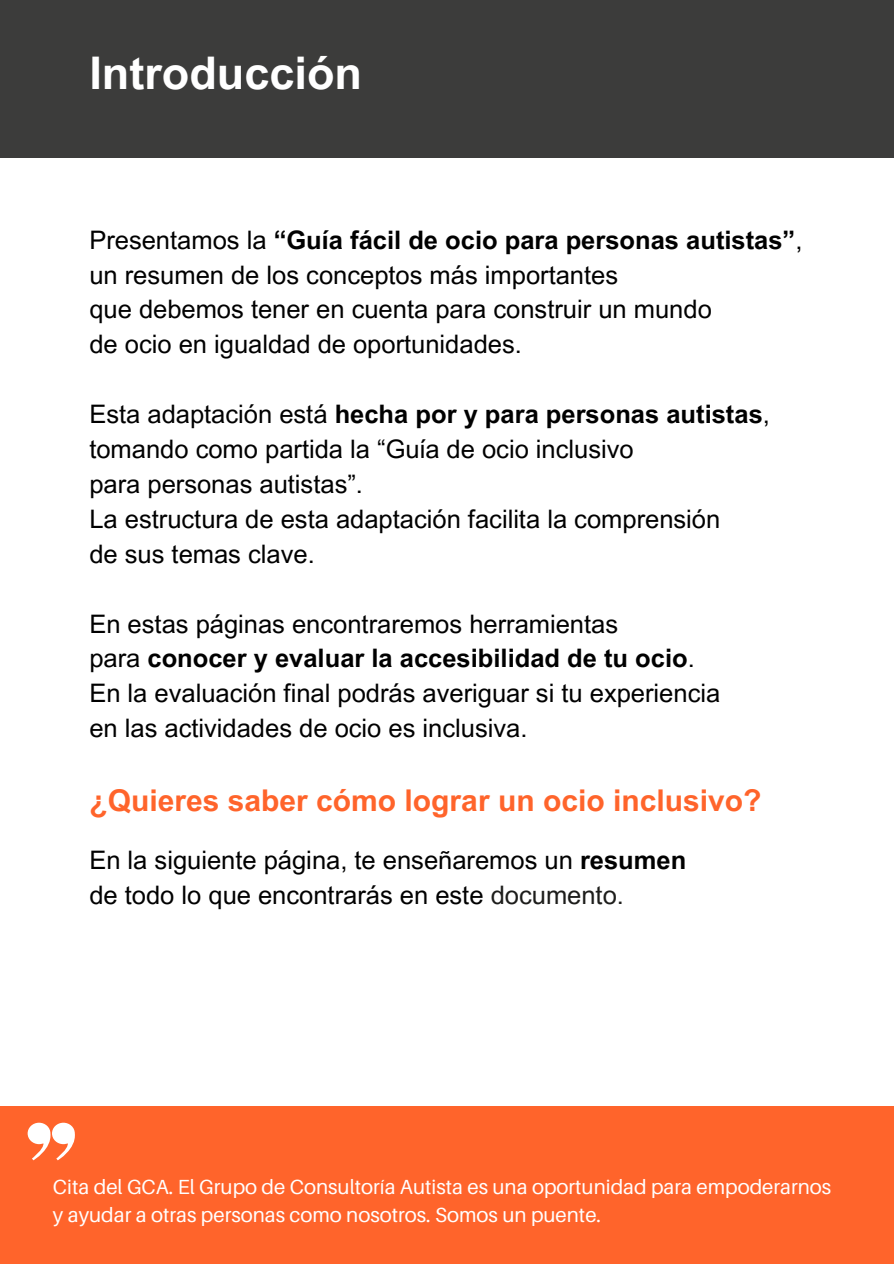
<style>
.page{position:relative;width:894px;height:1264px;background:#fff}
.page>*{position:absolute;margin:0;border:0;box-sizing:border-box;transform-origin:0 0}
.t1{font:700 45px "Arial MT Pro";color:#fff}
.t2{font:700 30px "Arial MT Pro";color:#ff642b}
.t3{font:25.5px/34.8px "Arial MT Pro";color:#000}
.t4{font:20.4px/28.7px "Aileron";color:#fff}
.s1{font-weight:700}
.s2{color:#1d1d1b}
</style>
<div class="page">
<div style="left:0;top:1106px;width:893px;height:157px;background:#ff642b"></div>
<div style="left:0;top:0;width:893px;height:157px;background:#3c3c3b"></div>
<svg style="left:28px;top:1122px;width:47px;height:38px"></svg>
<p class="t1" style="left:89px;top:56px;width:274px">Introducción</p>
<h1 class="t3" style="left:89px;top:225px;width:714px">Presentamos la <span class="s1">“Guía fácil de ocio para personas autistas”</span>, un resumen de los conceptos más importantes<br>que debemos tener en cuenta para construir un mundo<br>de ocio en igualdad de oportunidades.</h1>
<h3 class="t3" style="left:89px;top:400px;width:682px">Esta adaptación está <span class="s1">hecha por y para personas autistas</span>, tomando como partida la “Guía de ocio inclusivo<br>para personas autistas”.<br>La estructura de esta adaptación facilita la comprensión<br>de sus temas clave.</h3>
<h3 class="t3" style="left:89px;top:609px;width:632px">En estas páginas encontraremos herramientas<br>para <span class="s1">conocer y evaluar la accesibilidad de tu ocio</span>.<br>En la evaluación final podrás averiguar si tu experiencia en las actividades de ocio es inclusiva.</h3>
<h3 class="t2" style="left:89px;top:789px;width:673px">¿Quieres saber cómo lograr un ocio inclusivo?</h3>
<h2 class="t3" style="left:89px;top:845px;width:598px">En la siguiente página, te enseñaremos un <span class="s1">resumen </span>de todo lo que encontrarás en este <span class="s2">documento.</span></h2>
<h3 class="t4" style="left:53px;top:1171px;width:779px">Cita del GCA. El Grupo de Consultoría Autista es una oportunidad para empoderarnos y ayudar a otras personas como nosotros. Somos un puente.</h3>
</div>
